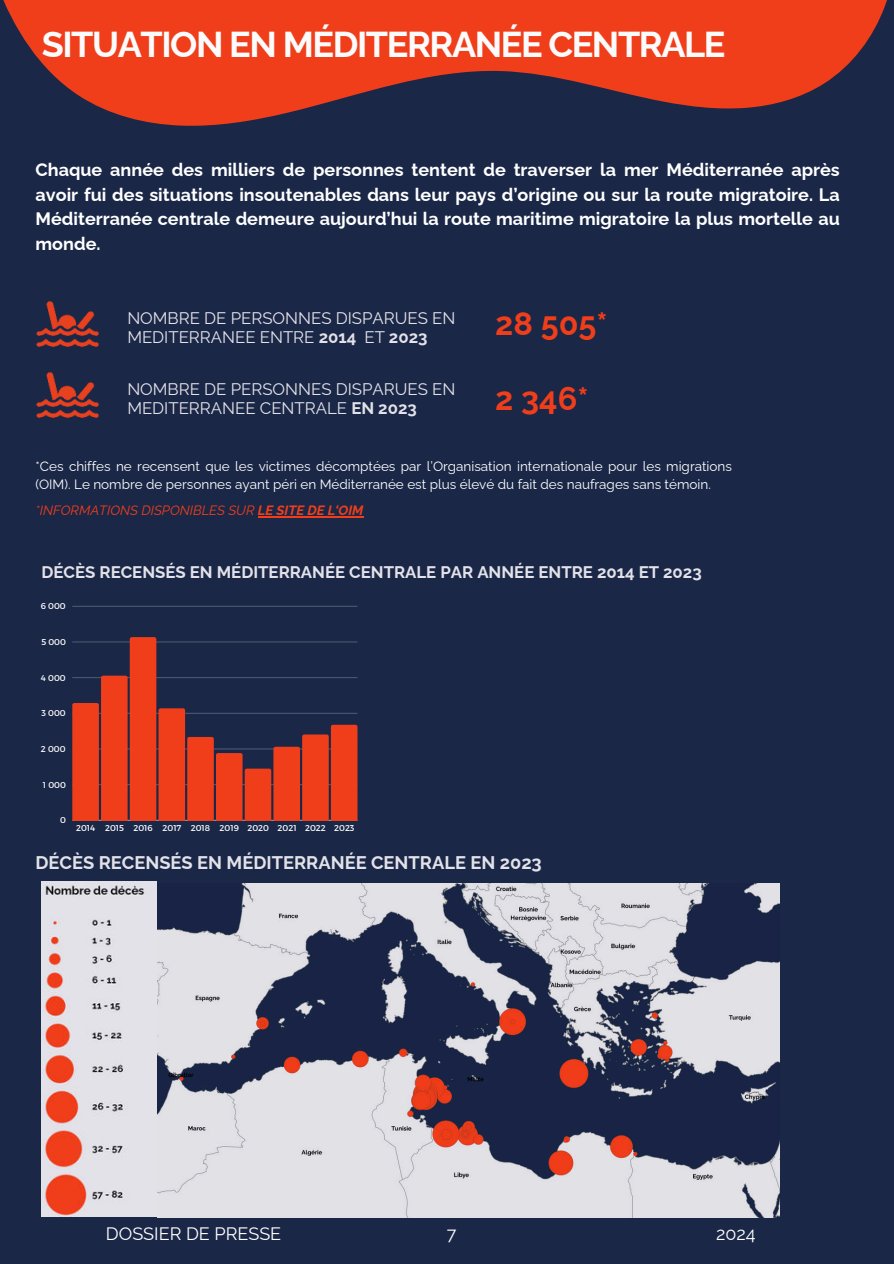
<style>
.page{position:relative;width:894px;height:1264px;background:#fff}
.page>*{position:absolute;margin:0;border:0;box-sizing:border-box;transform-origin:0 0}
.t1{font:700 36px "Raleway";letter-spacing:-.04em;color:#fbfbfb}
.t2{font:700 32.25px "Raleway";color:#f03e1b}
.t3{font:700 18.3px "Raleway";color:#e3e2e9}
.t4{font:700 18px/24.8px "Raleway";color:#fff;text-align:justify}
.t5{font:18px "Raleway";color:#fff}
.t6{font:16.8px/19.2px "Raleway";color:#e3e2e9}
.t7{font:700 16.8px "Raleway";color:#e3e2e9}
.t8{font:13.5px/18px "Raleway";color:#fff}
.t9{font:italic 13.5px "Raleway";color:#f03e1b}
.t10{font:8.4px "Montserrat";color:#fff}
.s1{font-weight:700}
</style>
<div class="page">
<div style="left:0;top:0;width:893px;height:1263px;background:#1a2747"></div>
<img style="left:36px;top:301px;width:63px;height:46px">
<svg style="left:3px;top:0;width:884px;height:126px;fill:#f03e1b"></svg>
<img style="left:36px;top:372px;width:63px;height:46px">
<hr style="left:72px;top:820px;width:285px;height:1px;background:#fff;opacity:.6">
<hr style="left:72px;top:606px;width:285px;height:1px;background:#46516b">
<svg style="left:72px;top:637px;width:285px;height:183px"></svg>
<img style="left:157px;top:883px;width:622px;height:334px">
<img style="left:41px;top:881px;width:115px;height:335px">
<hr style="left:258px;top:516px;width:105px;height:1px;background:#f03e1b">
<h1 class="t1" style="left:42px;top:15px;width:685px">SITUATION EN MÉDITERRANÉE CENTRALE</h1>
<p class="t4" style="left:35px;top:155px;width:805px">Chaque année des milliers de personnes tentent de traverser la mer Méditerranée après avoir fui des situations insoutenables dans leur pays d’origine ou sur la route migratoire. La Méditerranée centrale demeure aujourd’hui la route maritime migratoire la plus mortelle au monde.</p>
<p class="t6" style="left:127px;top:306px;width:329px">NOMBRE DE PERSONNES DISPARUES EN<br>MEDITERRANEE ENTRE <span class="s1">2014</span> ET <span class="s1">2023</span></p>
<h2 class="t2" style="left:495px;top:297px;width:114px">28 505*</h2>
<p class="t6" style="left:127px;top:378px;width:329px">NOMBRE DE PERSONNES DISPARUES EN<br>MEDITERRANEE CENTRALE <span class="s1">EN 2023</span></p>
<h2 class="t2" style="left:495px;top:373px;width:95px">2 346*</h2>
<p class="t8" style="left:35px;top:456px;width:697px">*Ces chiffes ne recensent que les victimes décomptées par l’Organisation internationale pour les migrations (OIM). Le nombre de personnes ayant péri en Méditerranée est plus élevé du fait des naufrages sans témoin.</p>
<p class="t9" style="left:35px;top:499px;width:329px">*INFORMATIONS DISPONIBLES SUR <span class="s1">LE SITE DE L‘OIM</span></p>
<p class="t7" style="left:41px;top:558px;width:661px">DÉCÈS RECENSÉS EN MÉDITERRANÉE CENTRALE PAR ANNÉE ENTRE 2014 ET 2023</p>
<p class="t10" style="left:41px;top:601px;width:26px">6 000</p>
<p class="t10" style="left:41px;top:637px;width:26px">5 000</p>
<p class="t10" style="left:41px;top:672px;width:26px">4 000</p>
<p class="t10" style="left:42px;top:708px;width:26px">3 000</p>
<p class="t10" style="left:41px;top:744px;width:26px">2 000</p>
<p class="t10" style="left:43px;top:779px;width:24px">1 000</p>
<p class="t10" style="left:60px;top:815px;width:7px">0</p>
<p class="t10" style="left:76px;top:822px;width:280px">2014 2015 2016 2017 2018 2019 2020 2021 2022 2023</p>
<p class="t3" style="left:35px;top:847px;width:507px">DÉCÈS RECENSÉS EN MÉDITERRANÉE CENTRALE EN 2023</p>
<p class="t5" style="left:106px;top:1219px;width:177px">DOSSIER DE PRESSE</p>
<p class="t5" style="left:715px;top:1219px;width:41px">2024</p>
<p class="t5" style="left:447px;top:1219px;width:11px">7</p>
</div>
